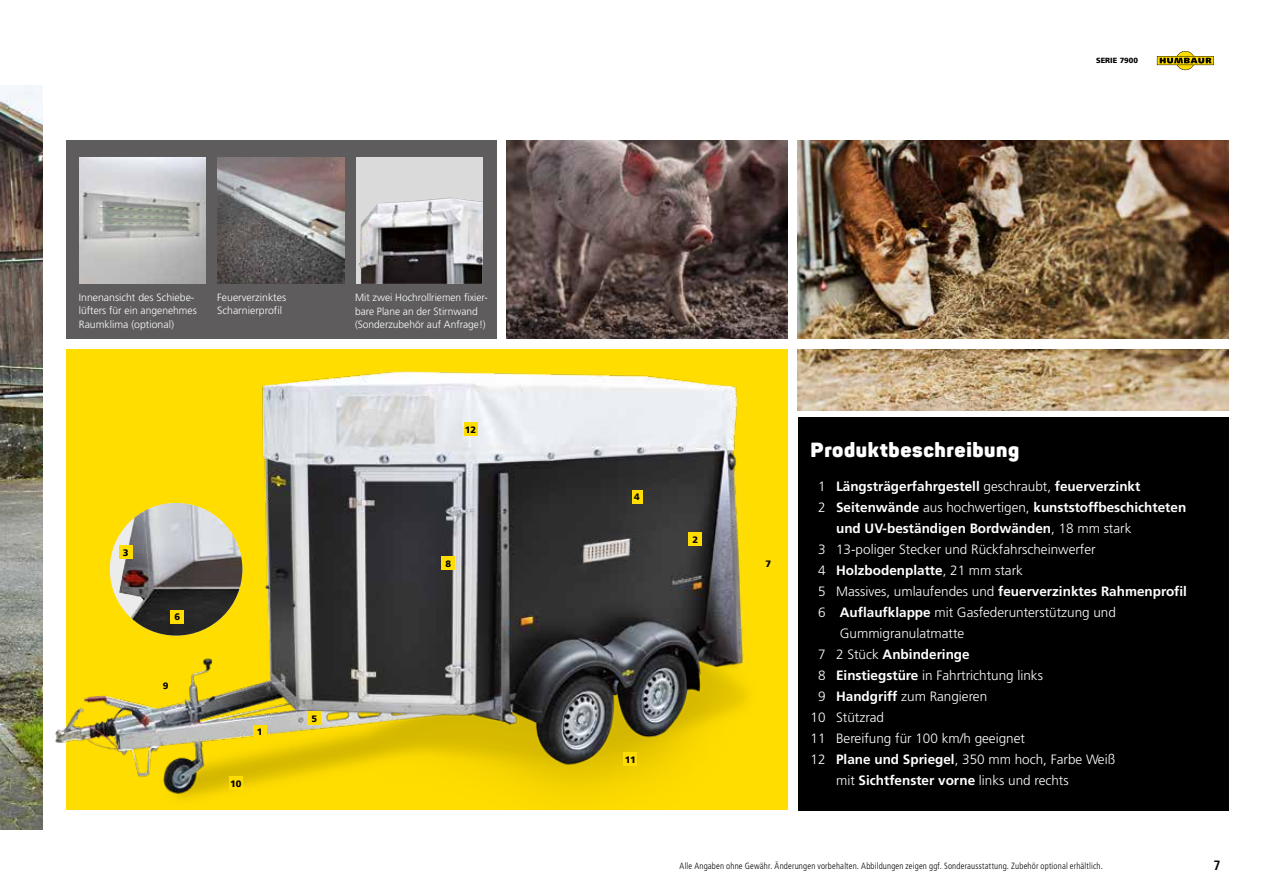
<style>
.page{position:relative;width:1263px;height:893px;background:#fff}
.page>*{position:absolute;margin:0;border:0;box-sizing:border-box;transform-origin:0 0}
.t1{font:900 20.25px "Panton";letter-spacing:.03em;color:#fff}
.t2{font:13.5px/21px "Frutiger LT 45 Lt";color:#fff}
.t3{font:13.5px/21px "Frutiger LT 65 Bd";color:#fff}
.t4{font:13.5px "Frutiger LT 67 Bd Cn";color:#000}
.t5{font:10.5px/13.5px "Frutiger LT 45 Lt";color:#fff}
.t6{font:9.45px "Frutiger LT 75 Blk";color:#000}
.t7{font:9.3px "Frutiger LT 75 Blk";color:#000}
.t8{font:9px "Frutiger LT 47 Lt Cn";letter-spacing:.02em;color:#000}
.t9{font:7.5px "Frutiger LT 75 Blk";color:#000}
.s1{font-family:"Frutiger LT 45 Lt"}
.s2{font-family:"Frutiger LT 65 Bd"}
</style>
<div class="page">
<svg style="left:1157px;top:51px;width:57px;height:19px"></svg>
<img style="left:0;top:85px;width:43px;height:744px">
<div style="left:66px;top:140px;width:430px;height:199px;background:#5e5c5c"></div>
<img style="left:79px;top:157px;width:127px;height:127px">
<div style="left:356px;top:157px;width:127px;height:127px;background:#dadada"></div>
<img style="left:359px;top:198px;width:124px;height:86px">
<img style="left:218px;top:157px;width:126px;height:127px">
<div style="left:66px;top:350px;width:721px;height:460px;background:#fd0"></div>
<img style="left:40px;top:359px;width:707px;height:450px">
<div style="left:253px;top:725px;width:13px;height:13px;background:#fd0"></div>
<div style="left:689px;top:532px;width:13px;height:14px;background:#fd0"></div>
<div style="left:308px;top:712px;width:13px;height:13px;background:#fd0"></div>
<div style="left:442px;top:556px;width:13px;height:13px;background:#fd0"></div>
<div style="left:632px;top:490px;width:10px;height:13px;background:#fd0"></div>
<div style="left:159px;top:679px;width:13px;height:13px;background:#fd0"></div>
<div style="left:229px;top:777px;width:13px;height:13px;background:#fd0"></div>
<div style="left:624px;top:753px;width:13px;height:13px;background:#fd0"></div>
<div style="left:464px;top:423px;width:13px;height:13px;background:#fd0"></div>
<div style="left:110px;top:503px;width:132px;height:133px;background:#ececed;border-radius:50%"></div>
<img style="left:119px;top:503px;width:123px;height:133px">
<div style="left:171px;top:610px;width:13px;height:13px;background:#fd0"></div>
<div style="left:119px;top:546px;width:13px;height:13px;background:#fd0"></div>
<img style="left:507px;top:140px;width:280px;height:199px">
<img style="left:798px;top:350px;width:430px;height:60px">
<img style="left:798px;top:140px;width:430px;height:199px">
<div style="left:798px;top:417px;width:430px;height:393px;background:#000"></div>
<p class="t9" style="left:1096px;top:56px;width:43px">SERIE 7900</p>
<p class="t5" style="left:79px;top:291px;width:119px">Innenansicht des Schiebe&shy;lüfters für ein angenehmes<br>Raumklima (optional)</p>
<p class="t5" style="left:355px;top:291px;width:134px">Mit zwei Hochrollriemen fixier&shy;bare Plane an der Stirnwand (Sonderzubehör auf Anfrage!)</p>
<p class="t5" style="left:217px;top:291px;width:70px">Feuerverzinktes<br>Scharnierprofil</p>
<p class="t6" style="left:123px;top:547px;width:7px">3</p>
<p class="t6" style="left:175px;top:611px;width:7px">6</p>
<p class="t7" style="left:163px;top:680px;width:7px">9</p>
<p class="t7" style="left:257px;top:727px;width:7px">1</p>
<p class="t7" style="left:230px;top:778px;width:13px">10</p>
<p class="t7" style="left:311px;top:713px;width:7px">5</p>
<p class="t7" style="left:465px;top:424px;width:13px">12</p>
<p class="t7" style="left:634px;top:491px;width:7px">4</p>
<p class="t7" style="left:693px;top:534px;width:7px">2</p>
<p class="t7" style="left:446px;top:558px;width:7px">8</p>
<p class="t7" style="left:765px;top:558px;width:7px">7</p>
<p class="t7" style="left:625px;top:754px;width:13px">11</p>
<h1 class="t1" style="left:811px;top:437px;width:210px">Produktbeschreibung</h1>
<p class="t3" style="left:818px;top:476px;width:324px"><span class="s1">1</span> Längsträgerfahrgestell <span class="s1">geschraubt,</span> feuerverzinkt</p>
<p class="t3" style="left:818px;top:497px;width:370px"><span class="s1">2</span> Seitenwände <span class="s1">aus hochwertigen,</span> kunststoffbeschichteten</p>
<p class="t3" style="left:836px;top:518px;width:297px">und UV-beständigen Bordwänden<span class="s1">, 18 mm stark</span></p>
<p class="t2" style="left:818px;top:539px;width:279px">3 13-poliger Stecker und Rückfahrscheinwerfer</p>
<p class="t3" style="left:818px;top:560px;width:370px"><span class="s1">4</span> Holzbodenplatte<span class="s1">, 21 mm stark<br>5 Massives, umlaufendes und</span> feuerverzinktes Rahmenprofil</p>
<p class="t2" style="left:840px;top:602px;width:278px;text-indent:-22px">6 <span class="s2">Auflaufklappe</span> mit Gasfederunterstützung und<br>Gummigranulatmatte</p>
<p class="t3" style="left:818px;top:644px;width:153px"><span class="s1">7 2 Stück</span> Anbinderinge</p>
<p class="t2" style="left:818px;top:665px;width:226px">8 <span class="s2">Einstiegstüre</span> in Fahrtrichtung links</p>
<p class="t2" style="left:818px;top:686px;width:171px">9 <span class="s2">Handgriff</span> zum Rangieren</p>
<p class="t2" style="left:811px;top:707px;width:75px">10 Stützrad</p>
<p class="t2" style="left:811px;top:728px;width:216px">11 Bereifung für 100 km/h geeignet</p>
<p class="t2" style="left:811px;top:749px;width:306px">12 <span class="s2">Plane und Spriegel</span>, 350 mm hoch, Farbe Weiß</p>
<p class="t2" style="left:836px;top:770px;width:234px">mit <span class="s2">Sichtfenster vorne</span> links und rechts</p>
<p class="t8" style="left:679px;top:860px;width:425px">Alle Angaben ohne Gewähr. Änderungen vorbehalten. Abbildungen zeigen ggf. Sonderausstattung. Zubehör optional erhältlich.</p>
<p class="t4" style="left:1213px;top:857px;width:9px">7</p>
</div>
